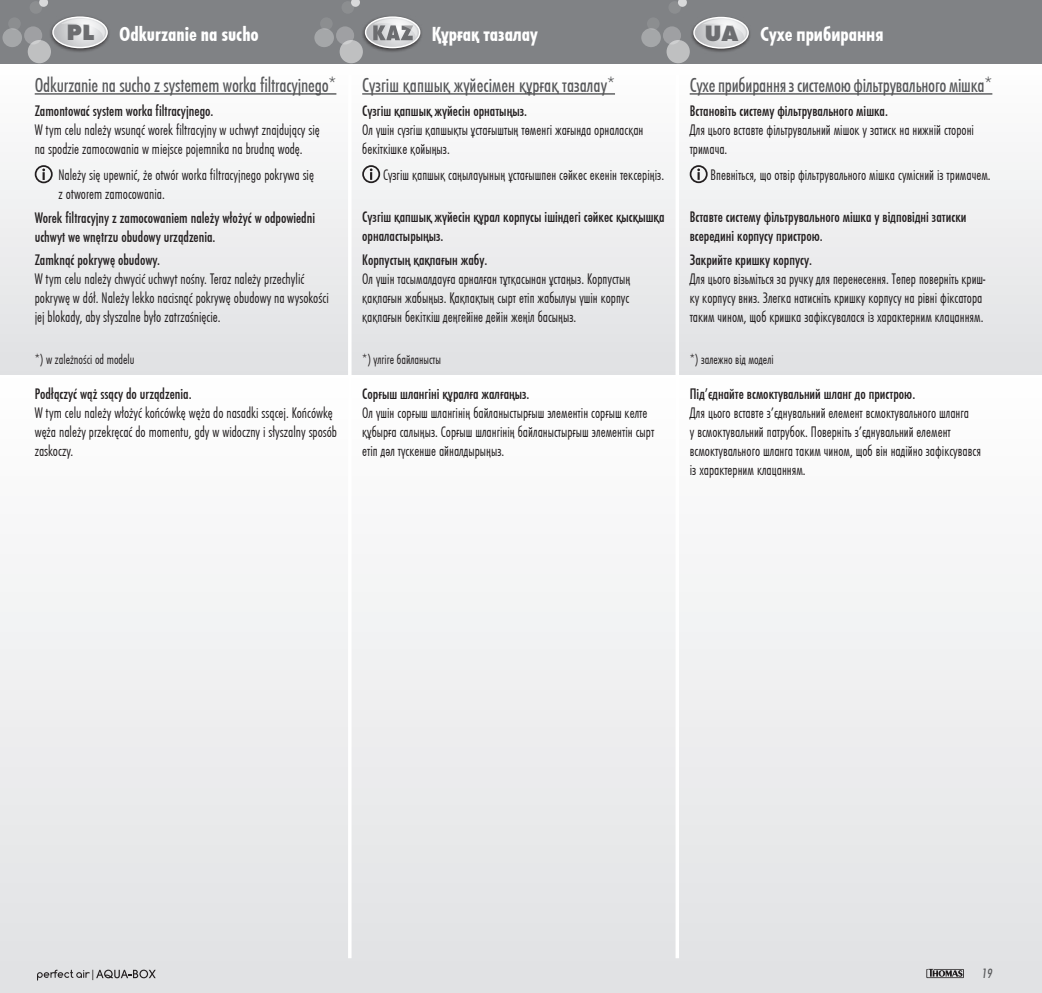
<style>
.page{position:relative;width:1042px;height:993px;background:#fff}
.page>*{position:absolute;margin:0;border:0;box-sizing:border-box;transform-origin:0 0}
.t1{font:21px "Futura Con Boo";letter-spacing:-.01em;color:#57585a}
.t2{font:700 21px "Futura Con";color:#fff}
.t3{font:300 15.75px/18.9px "Futura Con";color:#231f20}
.t4{font:500 15.75px/18.9px "Futura Con";color:#231f20}
.t5{font:300 14px "Futura Con";color:#231f20}
.t6{font:italic 500 14px "Futura Con";color:#57585a}
.t7{font:300 12.25px "Futura Con";color:#231f20}
.s1{font-family:"Function";font-weight:800;font-size:23.1px;color:#6c6d70}
</style>
<div class="page">
<div style="left:0;top:63px;width:1042px;height:312px;background:linear-gradient(to bottom,#fefefe,#e0e1e3)"></div>
<div style="left:0;top:0;width:1042px;height:63px;background:#808285"></div>
<div style="left:0;top:375px;width:1042px;height:617px;background:linear-gradient(to bottom,#fffefe,#e0e1e3)"></div>
<hr style="left:362px;top:93px;width:253px;height:2px;background:#57585a">
<div style="left:362px;top:165px;width:18px;height:18px;border:2px solid #231f20;border-radius:50%"></div>
<svg style="left:370px;top:168px;width:2px;height:12px"></svg>
<hr style="left:690px;top:93px;width:302px;height:2px;background:#57585a">
<div style="left:690px;top:165px;width:17px;height:18px;border:2px solid #231f20;border-radius:50%"></div>
<svg style="left:697px;top:168px;width:3px;height:12px"></svg>
<hr style="left:35px;top:93px;width:301px;height:2px;background:#57585a">
<div style="left:35px;top:165px;width:18px;height:18px;border:2px solid #231f20;border-radius:50%"></div>
<svg style="left:42px;top:168px;width:3px;height:12px"></svg>
<div style="left:49px;top:15px;width:62px;height:38px;background:#231f20;opacity:.75"></div>
<div style="left:52px;top:16px;width:56px;height:32px;border:1px solid #fff;border-radius:50%"></div>
<svg style="left:53px;top:17px;width:54px;height:31px;background:#cbccce"></svg>
<div style="left:361px;top:15px;width:62px;height:38px;background:#231f20;opacity:.75"></div>
<div style="left:365px;top:16px;width:55px;height:32px;border:1px solid #fff;border-radius:50%"></div>
<svg style="left:365px;top:17px;width:55px;height:31px"></svg>
<div style="left:690px;top:15px;width:61px;height:38px;background:#231f20;opacity:.75"></div>
<div style="left:693px;top:17px;width:56px;height:32px;border:1px solid #fff;border-radius:50%"></div>
<svg style="left:694px;top:17px;width:54px;height:31px;background:#cccdce"></svg>
<svg style="left:678px;top:0;width:9px;height:7px"></svg>
<div style="left:641px;top:28px;width:20px;height:19px;background:#a5a7a9;border-radius:50%"></div>
<div style="left:647px;top:17px;width:12px;height:13px;background:#8c8e90;border-radius:50%"></div>
<div style="left:668px;top:1px;width:13px;height:13px;background:#8c8e90;border-radius:50%"></div>
<div style="left:663px;top:26px;width:18px;height:18px;background:#9fa0a3;border-radius:50%"></div>
<svg style="left:666px;top:40px;width:24px;height:23px"></svg>
<svg style="left:351px;top:0;width:9px;height:7px"></svg>
<div style="left:314px;top:28px;width:20px;height:19px;background:#a5a7a9;border-radius:50%"></div>
<div style="left:320px;top:17px;width:13px;height:13px;background:#8c8e90;border-radius:50%"></div>
<div style="left:341px;top:1px;width:13px;height:13px;background:#8c8e90;border-radius:50%"></div>
<div style="left:336px;top:26px;width:18px;height:18px;background:#9fa0a3;border-radius:50%"></div>
<div style="left:340px;top:40px;width:23px;height:23px;background:#bfc0c1;border-radius:50%"></div>
<svg style="left:39px;top:0;width:9px;height:7px"></svg>
<div style="left:2px;top:28px;width:20px;height:19px;background:#a5a7a9;border-radius:50%"></div>
<div style="left:8px;top:17px;width:13px;height:13px;background:#8c8e90;border-radius:50%"></div>
<div style="left:30px;top:1px;width:12px;height:13px;background:#8c8e90;border-radius:50%"></div>
<div style="left:24px;top:26px;width:18px;height:18px;background:#9fa0a3;border-radius:50%"></div>
<div style="left:28px;top:40px;width:23px;height:23px;background:#bfc0c1;border-radius:50%"></div>
<svg style="left:926px;top:968px;width:38px;height:9px"></svg>
<svg style="left:37px;top:969px;width:53px;height:11px"></svg>
<svg style="left:96px;top:967px;width:60px;height:10px"></svg>
<svg style="left:201px;top:986px;width:5px;height:5px"></svg>
<hr style="left:348px;top:74px;width:3px;height:883px;background:#fff">
<hr style="left:675px;top:74px;width:4px;height:883px;background:#fff">
<h1 class="t2" style="left:67px;top:19px;width:194px"><span class="s1">PL</span> Odkurzanie na sucho</h1>
<h1 class="t2" style="left:432px;top:19px;width:107px">Құрғақ тазалау</h1>
<h1 class="t2" style="left:704px;top:19px;width:181px"><span class="s1">UA</span> Сухе прибирання</h1>
<h1 class="t1" style="left:35px;top:71px;width:303px">Odkurzanie na sucho z systemem worka filtracyjnego*</h1>
<p class="t4" style="left:35px;top:100px;width:180px">Zamontować system worka filtracyjnego.</p>
<p class="t3" style="left:35px;top:119px;width:287px">W tym celu należy wsunąć worek filtracyjny w uchwyt znajdujący się na spodzie zamocowania w miejsce pojemnika na brudną wodę.</p>
<p class="t3" style="left:59px;top:164px;width:257px">Należy się upewnić, że otwór worka filtracyjnego pokrywa się z otworem zamocowania.</p>
<p class="t4" style="left:35px;top:207px;width:282px">Worek filtracyjny z zamocowaniem należy włożyć w odpowiedni uchwyt we wnętrzu obudowy urządzenia.</p>
<p class="t4" style="left:35px;top:250px;width:127px">Zamknąć pokrywę obudowy.</p>
<p class="t3" style="left:35px;top:269px;width:296px">W tym celu należy chwycić uchwyt nośny. Teraz należy przechylić pokrywę w dół. Należy lekko nacisnąć pokrywę obudowy na wysokości jej blokady, aby słyszalne było zatrzaśnięcie.</p>
<p class="t5" style="left:35px;top:350px;width:101px">*) w zależności od modelu</p>
<p class="t4" style="left:35px;top:384px;width:158px">Podłączyć wąż ssący do urządzenia.</p>
<p class="t3" style="left:35px;top:403px;width:304px">W tym celu należy włożyć końcówkę węża do nasadki ssącej. Końcówkę węża należy przekręcać do momentu, gdy w widoczny i słyszalny sposób zaskoczy.</p>
<h1 class="t1" style="left:362px;top:71px;width:254px">Сүзгіш қапшық жүйесімен құрғақ тазалау*</h1>
<p class="t4" style="left:362px;top:100px;width:166px">Сүзгіш қапшық жүйесін орнатыңыз.</p>
<p class="t3" style="left:362px;top:119px;width:283px">Ол үшін сүзгіш қапшықты ұстағыштың төменгі жағында орналасқан бекіткішке қойыңыз.</p>
<p class="t3" style="left:383px;top:164px;width:282px">Сүзгіш қапшық саңылауының ұстағышпен сәйкес екенін тексеріңіз.</p>
<p class="t4" style="left:362px;top:207px;width:304px">Сүзгіш қапшық жүйесін құрал корпусы ішіндегі сәйкес қысқышқа орналастырыңыз.</p>
<p class="t4" style="left:362px;top:250px;width:127px">Корпустың қақпағын жабу.</p>
<p class="t3" style="left:362px;top:269px;width:270px;text-align:justify">Ол үшін тасымалдауға арналған тұтқасынан ұстаңыз. Корпустың қақпағын жабыңыз. Қақпақтың сырт етіп жабылуы үшін корпус қақпағын бекіткіш деңгейіне дейін жеңіл басыңыз.</p>
<p class="t5" style="left:362px;top:350px;width:80px">*) үлгіге байланысты</p>
<p class="t4" style="left:362px;top:384px;width:169px">Сорғыш шлангіні құралға жалғаңыз.</p>
<p class="t3" style="left:362px;top:403px;width:294px">Ол үшін сорғыш шлангінің байланыстырғыш элементін сорғыш келте құбырға салыңыз. Сорғыш шлангінің байланыстырғыш элементін сырт етіп дәл түскенше айналдырыңыз.</p>
<h1 class="t1" style="left:690px;top:71px;width:304px">Сухе прибирання з системою фільтрувального мішка*</h1>
<p class="t4" style="left:690px;top:100px;width:200px">Встановіть систему фільтрувального мішка.</p>
<p class="t3" style="left:690px;top:119px;width:286px">Для цього вставте фільтрувальний мішок у затиск на нижній стороні тримача.</p>
<p class="t3" style="left:710px;top:164px;width:282px">Впевніться, що отвір фільтрувального мішка сумісний із тримачем.</p>
<p class="t4" style="left:690px;top:207px;width:278px">Вставте систему фільтрувального мішка у відповідні затиски всередині корпусу пристрою.</p>
<p class="t4" style="left:690px;top:250px;width:124px">Закрийте кришку корпусу.</p>
<p class="t3" style="left:690px;top:269px;width:297px">Для цього візьміться за ручку для перенесення. Тепер поверніть криш&shy;ку корпусу вниз. Злегка натисніть кришку корпусу на рівні фіксатора таким чином, щоб кришка зафіксувалася із характерним клацанням.</p>
<p class="t5" style="left:690px;top:350px;width:85px">*) залежно від моделі</p>
<p class="t4" style="left:690px;top:384px;width:227px">Під’єднайте всмоктувальний шланг до пристрою.</p>
<p class="t3" style="left:690px;top:403px;width:293px">Для цього вставте з’єднувальний елемент всмоктувального шланга<br>у всмоктувальний патрубок. Поверніть з’єднувальний елемент всмоктувального шланга таким чином, щоб він надійно зафіксувався із характерним клацанням.</p>
<p class="t7" style="left:90px;top:965px;width:8px">|</p>
<p class="t6" style="left:982px;top:963px;width:12px">19</p>
</div>
